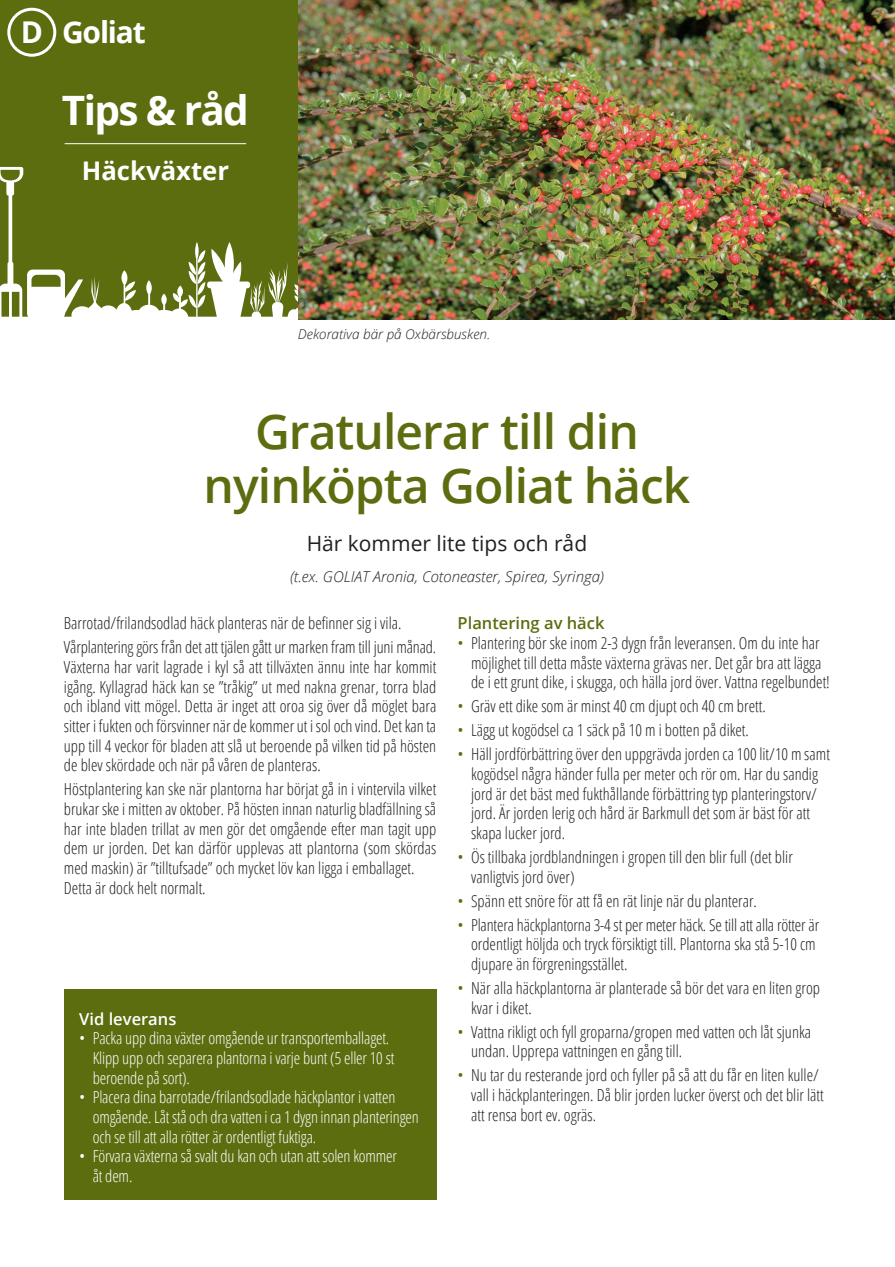
<style>
.page{position:relative;width:895px;height:1267px;background:#fff}
.page>*{position:absolute;margin:0;border:0;box-sizing:border-box;transform-origin:0 0}
.t1{font:600 48px/54px "Open Sans";letter-spacing:-.02em;color:#5c6d10;text-align:center}
.t2{font:700 40.5px "Open Sans";letter-spacing:-.04em;color:#fff}
.t3{font:700 30px "Open Sans";letter-spacing:-.04em;color:#fff}
.t4{font:700 25.65px "Open Sans";color:#fff}
.t5{font:21px "Open Sans";color:#231f20}
.t6{font:300 condensed 16.5px/19.6px "Open Sans";color:#231f20}
.t7{font:300 condensed 16.5px/19.6px "Open Sans";letter-spacing:-.01em;color:#fff}
.t8{font:600 16.5px "Open Sans";color:#5c6d10}
.t9{font:600 16.5px "Open Sans";color:#fff}
.t10{font:italic 300 15px "Open Sans";color:#231f20}
.t11{font:italic 300 13.5px "Open Sans";color:#231f20}
.s1{color:#5c6d10}
</style>
<div class="page">
<div style="left:64px;top:989px;width:372px;height:210px;background:#5c6d10"></div>
<img style="left:298px;top:0;width:596px;height:319px">
<div style="left:0;top:0;width:298px;height:319px;background:#5c6d10"></div>
<svg style="left:0;top:167px;width:298px;height:152px"></svg>
<svg style="left:188px;top:250px;width:17px;height:57px"></svg>
<hr style="left:65px;top:143px;width:181px;height:1px;background:#fff">
<div style="left:7px;top:8px;width:49px;height:49px;border:3px solid #fff;border-radius:50%"></div>
<h3 class="t3" style="left:21px;top:11px;width:127px">D Goliat</h3>
<h2 class="t2" style="left:62px;top:81px;width:188px">Tips &amp; råd</h2>
<h3 class="t4" style="left:82px;top:153px;width:149px">Häckväxter</h3>
<p class="t11" style="left:298px;top:325px;width:194px">Dekorativa bär på Oxbärsbusken.</p>
<h1 class="t1" style="left:203px;top:404px;width:488px">Gratulerar till din nyinköpta Goliat häck</h1>
<p class="t5" style="left:306px;top:529px;width:282px">Här kommer lite tips och råd</p>
<p class="t10" style="left:290px;top:566px;width:315px">(t.ex. GOLIAT Aronia, Cotoneaster, Spirea, Syringa)</p>
<p class="t6" style="left:64px;top:610px;width:374px;line-height:24px">Barrotad/frilandsodlad häck planteras när de befinner sig i vila.<br>Vårplantering görs från det att tjälen gått ur marken fram till juni månad.</p>
<p class="t6" style="left:64px;top:656px;width:374px;text-align:justify">Växterna har varit lagrade i kyl så att tillväxten ännu inte har kommit igång. Kyllagrad häck kan se ”tråkig” ut med nakna grenar, torra blad och ibland vitt mögel. Detta är inget att oroa sig över då möglet bara sitter i fukten och försvinner när de kommer ut i sol och vind. Det kan ta upp till 4 veckor för bladen att slå ut beroende på vilken tid på hösten de blev skördade och när på våren de planteras.</p>
<p class="t6" style="left:64px;top:778px;width:374px">Höstplantering kan ske när plantorna har börjat gå in i vintervila vilket brukar ske i mitten av oktober. På hösten innan naturlig bladfällning så har inte bladen trillat av men gör det omgående efter man tagit upp dem ur jorden. Det kan därför upplevas att plantorna (som skördas med maskin) är ”tilltufsade” och mycket löv kan ligga i emballaget.<br>Detta är dock helt normalt.</p>
<p class="t8" style="left:457px;top:611px;width:148px">Plantering av häck</p>
<p class="t6" style="left:471px;top:632px;width:360px;text-indent:-13px"><span class="s1">•</span> Plantering bör ske inom 2-3 dygn från leveransen. Om du inte har möjlighet till detta måste växterna grävas ner. Det går bra att lägga de i ett grunt dike, i skugga, och hälla jord över. Vattna regelbundet!</p>
<p class="t6" style="left:457px;top:695px;width:309px"><span class="s1">•</span> Gräv ett dike som är minst 40 cm djupt och 40 cm brett.</p>
<p class="t6" style="left:457px;top:719px;width:293px"><span class="s1">•</span> Lägg ut kogödsel ca 1 säck på 10 m i botten på diket.</p>
<p class="t6" style="left:471px;top:743px;width:360px;text-indent:-13px"><span class="s1">•</span> Häll jordförbättring över den uppgrävda jorden ca 100 lit/10 m samt kogödsel några händer fulla per meter och rör om. Har du sandig jord är det bäst med fukthållande förbättring typ planteringstorv/ jord. Är jorden lerig och hård är Barkmull det som är bäst för att skapa lucker jord.</p>
<p class="t6" style="left:471px;top:846px;width:323px;text-indent:-13px"><span class="s1">•</span> Ös tillbaka jordblandningen i gropen till den blir full (det blir vanligtvis jord över)</p>
<p class="t6" style="left:457px;top:890px;width:301px"><span class="s1">•</span> Spänn ett snöre för att få en rät linje när du planterar.</p>
<p class="t6" style="left:471px;top:914px;width:349px;text-indent:-13px"><span class="s1">•</span> Plantera häckplantorna 3-4 st per meter häck. Se till att alla rötter är ordentligt höljda och tryck försiktigt till. Plantorna ska stå 5-10 cm djupare än förgreningsstället.</p>
<p class="t6" style="left:471px;top:977px;width:350px;text-indent:-13px"><span class="s1">•</span> När alla häckplantorna är planterade så bör det vara en liten grop kvar i diket.</p>
<p class="t6" style="left:471px;top:1021px;width:341px;text-indent:-13px"><span class="s1">•</span> Vattna rikligt och fyll groparna/gropen med vatten och låt sjunka undan. Upprepa vattningen en gång till.</p>
<p class="t6" style="left:471px;top:1064px;width:354px;text-indent:-13px"><span class="s1">•</span> Nu tar du resterande jord och fyller på så att du får en liten kulle/ vall i häckplanteringen. Då blir jorden lucker överst och det blir lätt att rensa bort ev. ogräs.</p>
<p class="t9" style="left:79px;top:1007px;width:99px">Vid leverans</p>
<p class="t7" style="left:93px;top:1027px;width:303px;text-indent:-13px">• Packa upp dina växter omgående ur transportemballaget.<br>Klipp upp och separera plantorna i varje bunt (5 eller 10 st beroende på sort).</p>
<p class="t7" style="left:93px;top:1086px;width:327px;text-indent:-13px">• Placera dina barrotade/frilandsodlade häckplantor i vatten omgående. Låt stå och dra vatten i ca 1 dygn innan planteringen och se till att alla rötter är ordentligt fuktiga.</p>
<p class="t7" style="left:93px;top:1145px;width:306px;text-indent:-13px">• Förvara växterna så svalt du kan och utan att solen kommer åt dem.</p>
</div>
